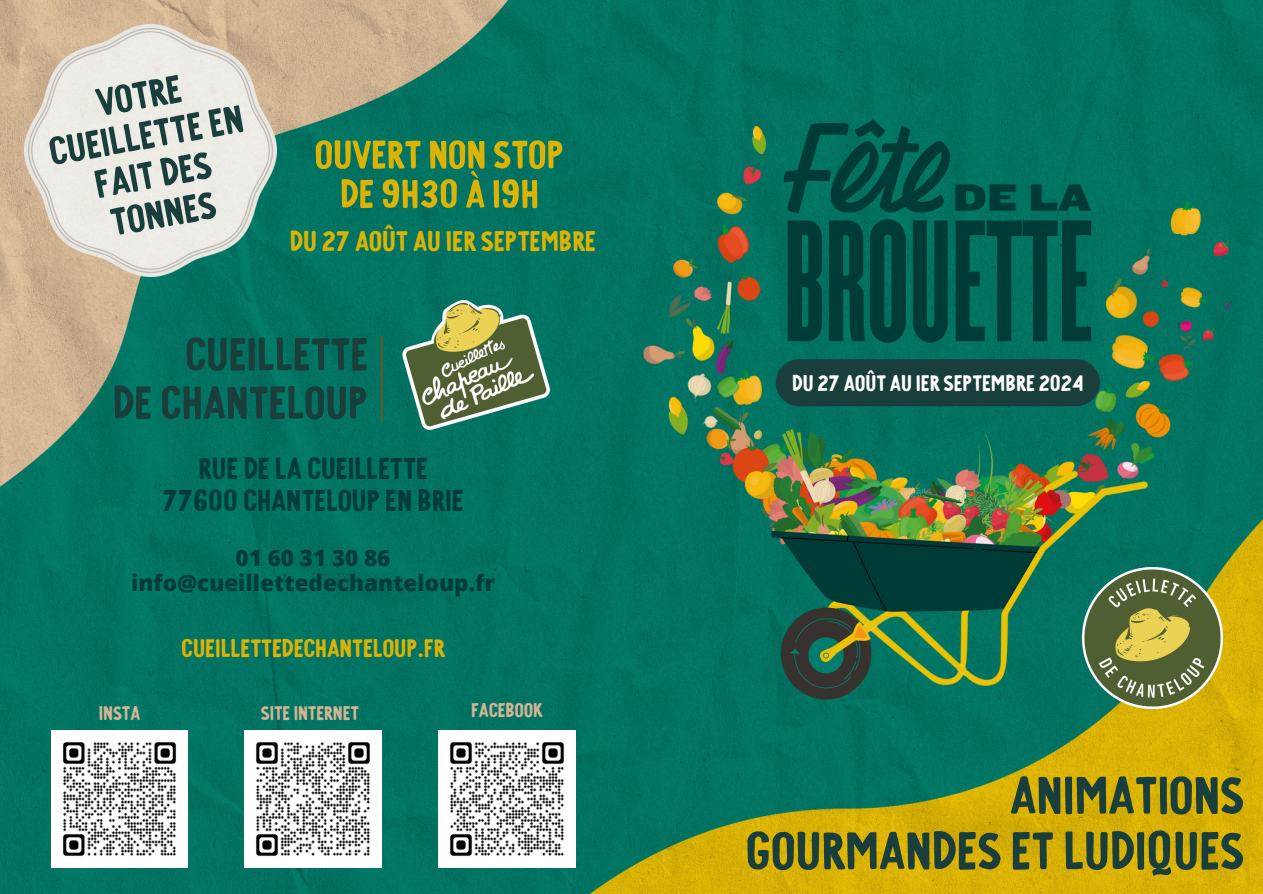
<style>
.page{position:relative;width:1263px;height:894px;background:#fff}
.page>*{position:absolute;margin:0;border:0;box-sizing:border-box;transform-origin:0 0}
.t1{font:78.9px/55.5px "Supa Mega Fantastic Caps";color:#193e3b;text-align:right}
.t2{font:68.4px/48.3px "Supa Mega Fantastic Caps";color:#193e3b;text-align:right}
.t3{font:59.1px "Supa Mega Fantastic Caps";color:#dbb307}
.t4{font:57.9px "Supa Mega Fantastic Caps";color:#193e3b}
.t5{font:45px "Supa Mega Fantastic Caps";color:#003c3b}
.t6{font:42.3px "Supa Mega Fantastic Caps";color:#dbb307}
.t7{font:37.5px "Supa Mega Fantastic Caps";color:#dbb307}
.t8{font:33.45px "Supa Mega Fantastic Caps";color:#fff}
.t9{font:29.4px "Supa Mega Fantastic Caps";color:#d2b595}
.t10{font:800 22.5px/24.8px "Open Sans";color:#003c3b;text-align:center}
</style>
<div class="page">
<img style="left:0;top:0;width:1263px;height:893px">
<img style="left:24px;top:24px;width:252px;height:252px">
<img style="left:631px;top:101px;width:613px;height:609px">
<img style="left:776px;top:113px;width:324px;height:231px">
<div style="left:776px;top:359px;width:324px;height:47px;background:#193e3b"></div>
<img style="left:1080px;top:564px;width:146px;height:147px">
<img style="left:51px;top:730px;width:137px;height:137px">
<img style="left:438px;top:730px;width:137px;height:137px">
<img style="left:245px;top:730px;width:136px;height:137px">
<img style="left:373px;top:300px;width:176px;height:129px">
<h3 class="t4" style="left:92px;top:76px;width:87px;rotate:-10deg">Votre</h3>
<h3 class="t4" style="left:45px;top:125px;width:198px;rotate:-10deg">cueilletteen</h3>
<h3 class="t4" style="left:90px;top:158px;width:119px;rotate:-10deg">faitdes</h3>
<h3 class="t4" style="left:106px;top:196px;width:108px;rotate:-10deg">tonnes</h3>
<p class="t3" style="left:315px;top:127px;width:251px">Ouvertnonstop</p>
<p class="t3" style="left:340px;top:166px;width:201px">de9h30à19h</p>
<p class="t6" style="left:290px;top:221px;width:308px">du27aoûtau1erseptembre</p>
<p class="t2" style="left:113px;top:325px;width:257px">CUEILLETTE<br>DECHANTELOUP</p>
<p class="t5" style="left:198px;top:447px;width:231px">ruedelacueillette</p>
<p class="t5" style="left:163px;top:479px;width:303px">77600ChanteloupenBrie</p>
<p class="t10" style="left:131px;top:544px;width:365px">01 60 31 30 86 info@cueillettedechanteloup.fr</p>
<p class="t7" style="left:181px;top:630px;width:265px">cueillettedechanteloup.fr</p>
<h6 class="t9" style="left:99px;top:699px;width:43px">insta</h6>
<h5 class="t9" style="left:261px;top:699px;width:100px">siteinternet</h5>
<p class="t9" style="left:471px;top:696px;width:73px">Facebook</p>
<p class="t8" style="left:792px;top:368px;width:293px">du27aoûtau1erseptembre2024</p>
<p class="t1" style="left:746px;top:761px;width:499px">Animations gourmandesetludiques</p>
</div>
